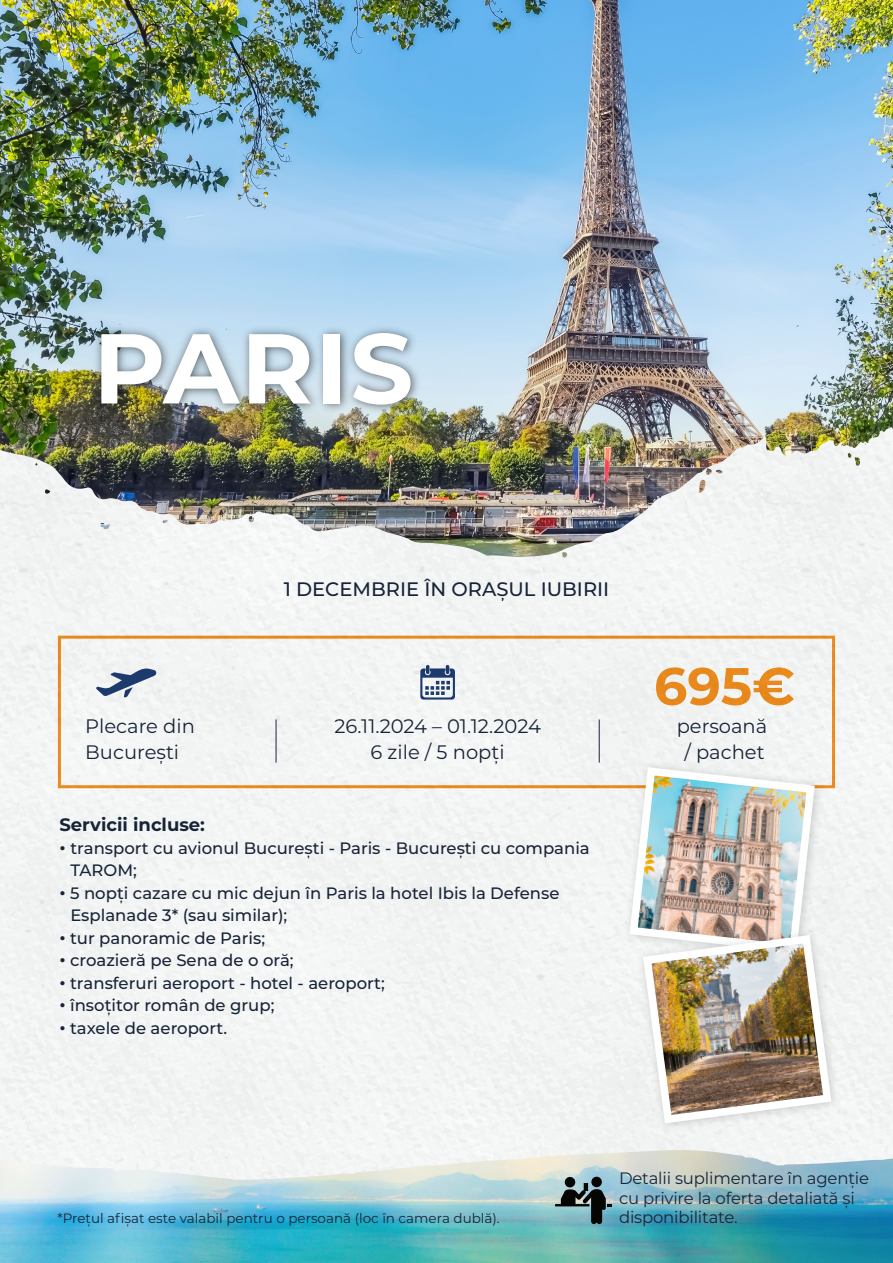
<style>
.page{position:relative;width:893px;height:1263px;background:#fff}
.page>*{position:absolute;margin:0;border:0;box-sizing:border-box;transform-origin:0 0}
.t1{font:700 99px "Montserrat";letter-spacing:.02em;color:#fff}
.t2{font:700 52.5px "Montserrat";color:#f6901e}
.t3{font:19.5px/25.5px "Montserrat";color:#172437;text-align:center}
.t4{font:500 19.5px "Montserrat";color:#172437}
.t5{font:700 18px "Montserrat";color:#172437}
.t6{font:500 16.5px/22.5px "Montserrat";color:#172437}
.t7{font:16.5px/19.8px "Montserrat";letter-spacing:-.01em;color:#172437}
.t8{font:13.5px "Montserrat";color:#172437}
.s1{font-weight:700}
</style>
<div class="page">
<div style="left:0;top:345px;width:893px;height:805px;background:#f2f4f4"></div>
<img style="left:0;top:0;width:854px;height:558px">
<img style="left:0;top:1150px;width:893px;height:113px">
<svg style="left:96px;top:668px;width:61px;height:29px"></svg>
<img style="left:81px;top:307px;width:348px;height:137px">
<div style="left:58px;top:636px;width:777px;height:152px;border:3px solid #f6901e"></div>
<svg style="left:420px;top:665px;width:35px;height:34px"></svg>
<div style="left:565px;top:1177px;width:10px;height:10px;background:#050504;border-radius:50%"></div>
<div style="left:591px;top:1177px;width:11px;height:10px;background:#050504;border-radius:50%"></div>
<svg style="left:555px;top:1183px;width:56px;height:41px"></svg>
<div style="left:618px;top:756px;width:211px;height:211px;background:#f2f4f4"></div>
<div style="left:632px;top:924px;width:214px;height:214px;background:#f2f4f4"></div>
<img style="left:625px;top:763px;width:211px;height:364px">
<hr style="left:276px;top:719px;width:1px;height:43px;background:#172437">
<hr style="left:599px;top:719px;width:1px;height:43px;background:#172437">
<h1 class="t1" style="left:93px;top:297px;width:322px">PARIS</h1>
<p class="t4" style="left:284px;top:576px;width:327px">1 DECEMBRIE ÎN ORAȘUL IUBIRII</p>
<p class="t3" style="left:85px;top:713px;width:111px;text-align:left">Plecare din<br>București</p>
<p class="t3" style="left:334px;top:713px;width:208px">26.11.2024 – 01.12.2024<br>6 zile / 5 nopți</p>
<p class="t5" style="left:59px;top:812px;width:147px">Servicii incluse:</p>
<p class="t6" style="left:70px;top:836px;width:521px;text-indent:-11px"><span class="s1">•</span> transport cu avionul București - Paris - București cu compania<br>TAROM;</p>
<p class="t6" style="left:70px;top:881px;width:491px;text-indent:-11px"><span class="s1">•</span> 5 nopți cazare cu mic dejun în Paris la hotel Ibis la Defense<br>Esplanade 3* (sau similar);</p>
<p class="t6" style="left:59px;top:926px;width:207px"><span class="s1">•</span> tur panoramic de Paris;</p>
<p class="t6" style="left:59px;top:949px;width:236px"><span class="s1">•</span> croazieră pe Sena de o oră;</p>
<p class="t6" style="left:59px;top:971px;width:327px"><span class="s1">•</span> transferuri aeroport - hotel - aeroport;</p>
<p class="t6" style="left:59px;top:994px;width:217px"><span class="s1">•</span> însoțitor român de grup;</p>
<p class="t6" style="left:59px;top:1016px;width:169px"><span class="s1">•</span> taxele de aeroport.</p>
<h2 class="t2" style="left:654px;top:648px;width:143px">695€</h2>
<p class="t3" style="left:677px;top:713px;width:92px">persoană / pachet</p>
<p class="t8" style="left:58px;top:1208px;width:444px">*Prețul afișat este valabil pentru o persoană (loc în camera dublă).</p>
<p class="t7" style="left:619px;top:1167px;width:252px">Detalii suplimentare în agenție cu privire la oferta detaliată și disponibilitate.</p>
</div>
